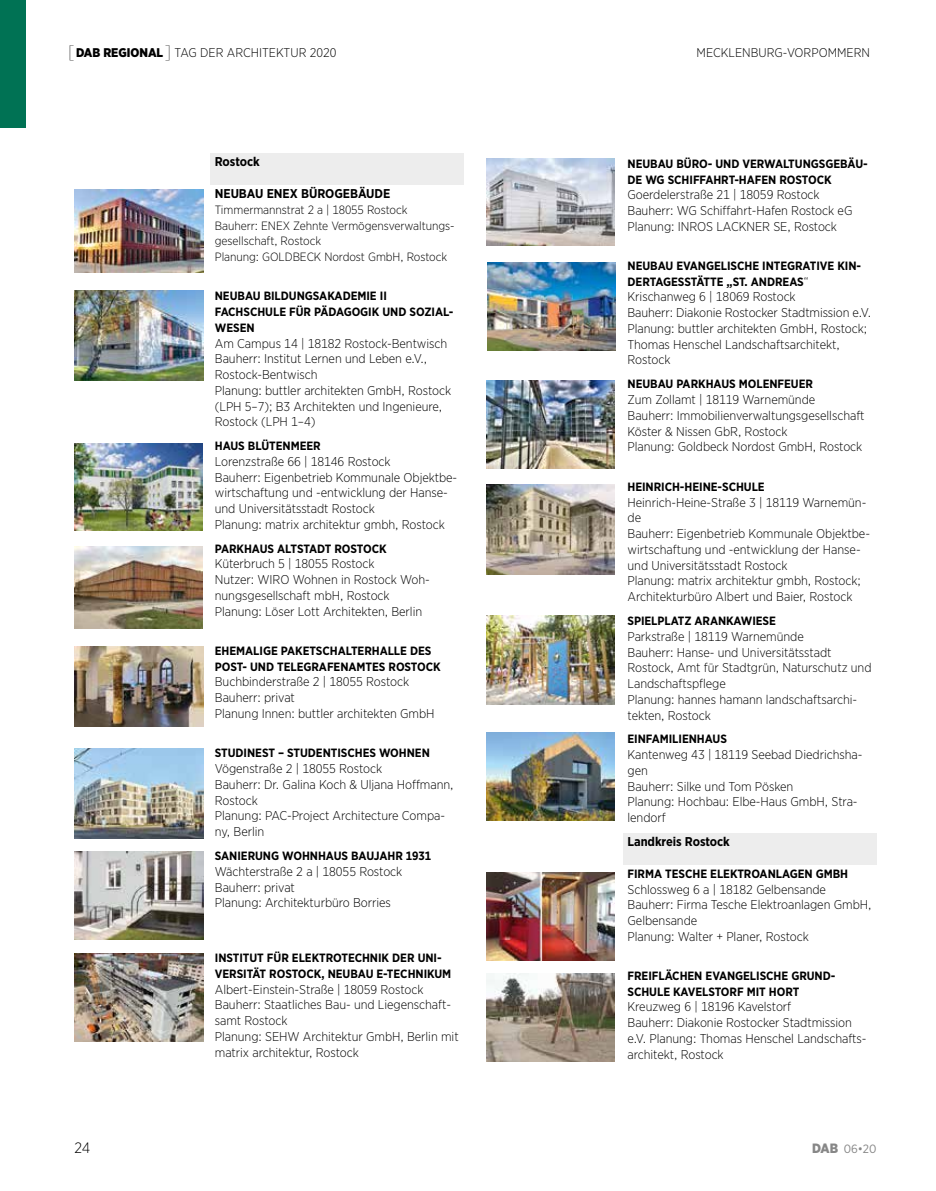
<style>
.page{position:relative;width:936px;height:1191px;background:#fff}
.page>*{position:absolute;margin:0;border:0;box-sizing:border-box;transform-origin:0 0}
.t1{font:300 15px "Gotham Narrow";color:#000}
.t2{font:300 12.75px/15.8px "Gotham Narrow";letter-spacing:-.005em;color:#000}
.t3{font:700 12.75px "Gotham Narrow";letter-spacing:-.005em;color:#000}
.t4{font:300 12.6px "Gotham Narrow";color:#000}
.t5{font:700 12px/15.8px "Gotham Narrow";letter-spacing:-.005em;color:#000}
.t6{font:300 12px/15.8px "Gotham Narrow";letter-spacing:-.005em;color:#000}
.t7{font:12px "Gotham Narrow";color:#878787}
.s1{font-weight:100;font-size:18px}
.s2{font-weight:900}
.s3{font-weight:300;font-size:12.75px}
.s4{font-weight:900;font-size:13.5px}
</style>
<div class="page">
<div style="left:623px;top:832px;width:253px;height:32px;background:#ededed"></div>
<div style="left:210px;top:153px;width:253px;height:32px;background:#ededed"></div>
<img style="left:74px;top:189px;width:129px;height:83px">
<img style="left:74px;top:290px;width:129px;height:91px">
<img style="left:75px;top:443px;width:128px;height:87px">
<img style="left:74px;top:546px;width:129px;height:82px">
<img style="left:74px;top:646px;width:129px;height:80px">
<img style="left:74px;top:749px;width:129px;height:89px">
<img style="left:74px;top:851px;width:129px;height:88px">
<img style="left:74px;top:954px;width:129px;height:87px">
<img style="left:486px;top:158px;width:128px;height:88px">
<img style="left:487px;top:263px;width:128px;height:88px">
<img style="left:486px;top:381px;width:128px;height:87px">
<img style="left:486px;top:485px;width:128px;height:89px">
<img style="left:486px;top:615px;width:128px;height:90px">
<img style="left:486px;top:732px;width:128px;height:88px">
<img style="left:486px;top:872px;width:128px;height:88px">
<img style="left:486px;top:973px;width:128px;height:88px">
<div style="left:0;top:0;width:26px;height:128px;background:#007254"></div>
<p class="t4" style="left:68px;top:45px;width:270px"><span class="s1">[</span><span class="s2">DAB REGIONAL</span><span class="s1">]</span> TAG DER ARCHITEKTUR 2020</p>
<p class="t4" style="left:696px;top:45px;width:175px">MECKLENBURG-VORPOMMERN</p>
<p class="t3" style="left:215px;top:154px;width:46px">Rostock</p>
<p class="t3" style="left:215px;top:185px;width:177px">NEUBAU ENEX BÜROGEBÄUDE</p>
<p class="t6" style="left:215px;top:202px;width:241px">Timmermannstrat 2 a | 18055 Rostock<br>Bauherr: ENEX Zehnte Vermögensverwaltungs&shy;gesellschaft, Rostock<br>Planung: GOLDBECK Nordost GmbH, Rostock</p>
<p class="t5" style="left:215px;top:288px;width:240px">NEUBAU BILDUNGSAKADEMIE II<br>FACHSCHULE FÜR PÄDAGOGIK UND SOZIAL-<br>WESEN</p>
<p class="t2" style="left:215px;top:335px;width:238px">Am Campus 14 | 18182 Rostock-Bentwisch Bauherr: Institut Lernen und Leben e.V., Rostock-Bentwisch<br>Planung: buttler architekten GmbH, Rostock (LPH 5–7); B3 Architekten und Ingenieure, Rostock (LPH 1–4)</p>
<p class="t5" style="left:215px;top:438px;width:107px">HAUS BLÜTENMEER</p>
<p class="t2" style="left:215px;top:453px;width:244px">Lorenzstraße 66 | 18146 Rostock<br>Bauherr: Eigenbetrieb Kommunale Objektbe&shy;wirtschaftung und -entwicklung der Hanse&shy;und Universitätsstadt Rostock<br>Planung: matrix architektur gmbh, Rostock</p>
<p class="t5" style="left:215px;top:540px;width:173px">PARKHAUS ALTSTADT ROSTOCK</p>
<p class="t2" style="left:215px;top:556px;width:216px">Küterbruch 5 | 18055 Rostock<br>Nutzer: WIRO Wohnen in Rostock Woh&shy;nungsgesellschaft mbH, Rostock Planung: Löser Lott Architekten, Berlin</p>
<p class="t5" style="left:215px;top:642px;width:227px">EHEMALIGE PAKETSCHALTERHALLE DES<br>POST- UND TELEGRAFENAMTES ROSTOCK</p>
<p class="t2" style="left:215px;top:673px;width:221px">Buchbinderstraße 2 | 18055 Rostock<br>Bauherr: privat<br>Planung Innen: buttler architekten GmbH</p>
<p class="t5" style="left:215px;top:745px;width:216px">STUDINEST – STUDENTISCHES WOHNEN</p>
<p class="t2" style="left:215px;top:760px;width:240px">Vögenstraße 2 | 18055 Rostock<br>Bauherr: Dr. Galina Koch &amp; Uljana Hoffmann,<br>Rostock<br>Planung: PAC-Project Architecture Compa&shy;ny, Berlin</p>
<p class="t5" style="left:215px;top:847px;width:218px">SANIERUNG WOHNHAUS BAUJAHR 1931</p>
<p class="t2" style="left:215px;top:863px;width:189px">Wächterstraße 2 a | 18055 Rostock<br>Bauherr: privat<br>Planung: Architekturbüro Borries</p>
<p class="t5" style="left:215px;top:950px;width:238px">INSTITUT FÜR ELEKTROTECHNIK DER UNI-<br>VERSITÄT ROSTOCK, NEUBAU E-TECHNIKUM</p>
<p class="t2" style="left:215px;top:981px;width:245px">Albert-Einstein-Straße | 18059 Rostock Bauherr: Staatliches Bau- und Liegenschaft&shy;samt Rostock<br>Planung: SEHW Architektur GmbH, Berlin mit matrix architektur, Rostock</p>
<p class="t5" style="left:627px;top:156px;width:242px">NEUBAU BÜRO- UND VERWALTUNGSGEBÄU-<br>DE WG SCHIFFAHRT-HAFEN ROSTOCK</p>
<p class="t2" style="left:627px;top:187px;width:226px">Goerdelerstraße 21 | 18059 Rostock<br>Bauherr: WG Schiffahrt-Hafen Rostock eG<br>Planung: INROS LACKNER SE, Rostock</p>
<p class="t5" style="left:627px;top:258px;width:235px">NEUBAU EVANGELISCHE INTEGRATIVE KIN-<br>DERTAGESSTÄTTE „ST. ANDREAS<span class="s3">“</span></p>
<p class="t2" style="left:627px;top:289px;width:245px">Krischanweg 6 | 18069 Rostock<br>Bauherr: Diakonie Rostocker Stadtmission e.V.<br>Planung: buttler architekten GmbH, Rostock; Thomas Henschel Landschaftsarchitekt, Rostock</p>
<p class="t5" style="left:627px;top:376px;width:187px">NEUBAU PARKHAUS MOLENFEUER</p>
<p class="t2" style="left:627px;top:391px;width:238px">Zum Zollamt | 18119 Warnemünde<br>Bauherr: Immobilienverwaltungsgesellschaft Köster &amp; Nissen GbR, Rostock<br>Planung: Goldbeck Nordost GmbH, Rostock</p>
<p class="t5" style="left:627px;top:479px;width:139px">HEINRICH-HEINE-SCHULE</p>
<p class="t2" style="left:627px;top:494px;width:244px">Heinrich-Heine-Straße 3 | 18119 Warnemün&shy;de<br>Bauherr: Eigenbetrieb Kommunale Objektbe&shy;wirtschaftung und -entwicklung der Hanse&shy;und Universitätsstadt Rostock<br>Planung: matrix architektur gmbh, Rostock; Architekturbüro Albert und Baier, Rostock</p>
<p class="t5" style="left:627px;top:613px;width:150px">SPIELPLATZ ARANKAWIESE</p>
<p class="t2" style="left:627px;top:628px;width:245px">Parkstraße | 18119 Warnemünde<br>Bauherr: Hanse- und Universitätsstadt<br>Rostock, Amt für Stadtgrün, Naturschutz und<br>Landschaftspflege<br>Planung: hannes hamann landschaftsarchi&shy;tekten, Rostock</p>
<p class="t5" style="left:627px;top:731px;width:101px">EINFAMILIENHAUS</p>
<p class="t2" style="left:627px;top:746px;width:236px">Kantenweg 43 | 18119 Seebad Diedrichsha&shy;gen<br>Bauherr: Silke und Tom Pösken<br>Planung: Hochbau: Elbe-Haus GmbH, Stra&shy;lendorf</p>
<p class="t3" style="left:627px;top:833px;width:104px">Landkreis Rostock</p>
<p class="t5" style="left:627px;top:865px;width:222px">FIRMA TESCHE ELEKTROANLAGEN GMBH</p>
<p class="t2" style="left:627px;top:881px;width:245px">Schlossweg 6 a | 18182 Gelbensande<br>Bauherr: Firma Tesche Elektroanlagen GmbH,<br>Gelbensande<br>Planung: Walter + Planer, Rostock</p>
<p class="t5" style="left:627px;top:967px;width:208px">FREIFLÄCHEN EVANGELISCHE GRUND-<br>SCHULE KAVELSTORF MIT HORT</p>
<p class="t2" style="left:627px;top:998px;width:240px">Kreuzweg 6 | 18196 Kavelstorf<br>Bauherr: Diakonie Rostocker Stadtmission e.V. Planung: Thomas Henschel Landschafts&shy;architekt, Rostock</p>
<p class="t1" style="left:74px;top:1138px;width:17px">24</p>
<p class="t7" style="left:812px;top:1141px;width:66px"><span class="s4">DAB</span> 06•20</p>
</div>
